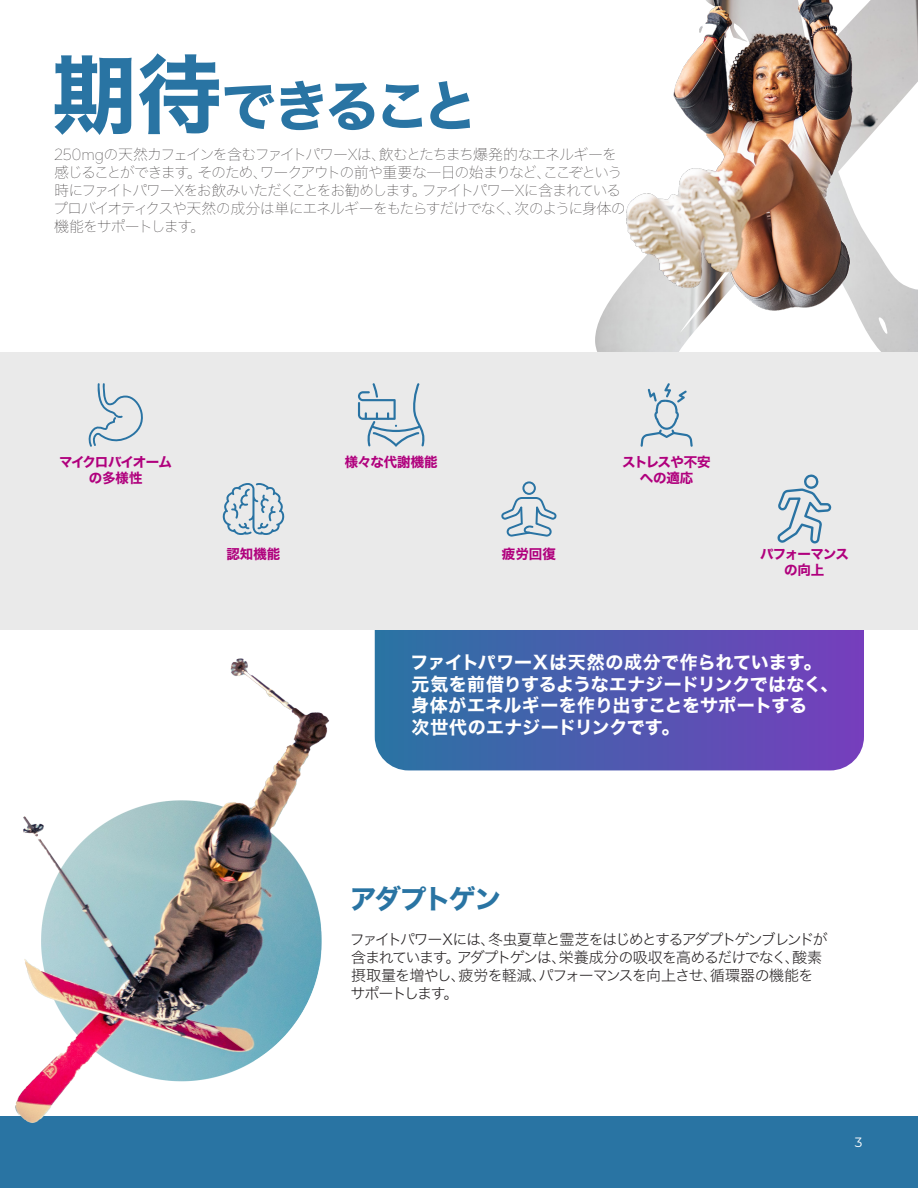
<style>
.page{position:relative;width:918px;height:1188px;background:#fff}
.page>*{position:absolute;margin:0;border:0;box-sizing:border-box;transform-origin:0 0}
.t1{font:55.5px "Hiragino Sans W7";letter-spacing:-.095em;color:#2974a3}
.t2{font:27px "Hiragino Sans W7";letter-spacing:-.08em;color:#2974a3}
.t3{font:18px/21.6px "Hiragino Sans W7";color:#fff}
.t4{font:15px/18px "Hiragino Sans W0";letter-spacing:-.09em;color:#231f20}
.t5{font:15px/18px "Hiragino Sans W2";letter-spacing:-.085em;color:#231f20}
.t6{font:13.5px/16.2px "Hiragino Sans W7";letter-spacing:-.025em;color:#b0007d;text-align:center}
.t7{font:13.5px/16.2px "Hiragino Sans W7";letter-spacing:-.055em;color:#b0007d;text-align:center}
.t8{font:13.5px "Hiragino Sans W7";letter-spacing:-.065em;color:#b0007d}
.t9{font:13.5px "Hiragino Sans W7";letter-spacing:-.005em;color:#b0007d}
.t10{font:13.5px "Montserrat";color:#fff}
.s1{font-size:85.5px}
</style>
<div class="page">
<div style="left:0;top:1117px;width:918px;height:71px;background:#2974a3"></div>
<img style="left:595px;top:0;width:323px;height:352px">
<svg style="left:375px;top:629px;width:489px;height:141px;background:#515ab0"></svg>
<div style="left:0;top:352px;width:918px;height:277px;background:#eaeaea"></div>
<svg style="left:88px;top:383px;width:55px;height:64px"></svg>
<svg style="left:222px;top:483px;width:63px;height:52px"></svg>
<svg style="left:777px;top:474px;width:54px;height:69px"></svg>
<img style="left:0;top:658px;width:344px;height:465px">
<img style="left:619px;top:0;width:285px;height:342px">
<svg style="left:358px;top:383px;width:67px;height:63px"></svg>
<svg style="left:641px;top:383px;width:52px;height:64px"></svg>
<svg style="left:501px;top:481px;width:56px;height:56px"></svg>
<p class="t1" style="left:52px;top:63px;width:428px"><span class="s1">期待</span>できること</p>
<p class="t4" style="left:53px;top:145px;width:574px">250mgの天然カフェインを含むファイトパワーXは、飲むとたちまち爆発的なエネルギーを感じることができます。そのため、ワークアウトの前や重要な一日の始まりなど、ここぞという時にファイトパワーXをお飲みいただくことをお勧めします。ファイトパワーXに含まれているプロバイオティクスや天然の成分は単にエネルギーをもたらすだけでなく、次のように身体の機能をサポートします。</p>
<p class="t7" style="left:59px;top:455px;width:114px">マイクロバイオームの多様性</p>
<p class="t9" style="left:345px;top:452px;width:95px">様々な代謝機能</p>
<p class="t6" style="left:622px;top:455px;width:90px">ストレスや不安への適応</p>
<p class="t6" style="left:502px;top:546px;width:55px">疲労回復</p>
<p class="t6" style="left:226px;top:546px;width:55px">認知機能</p>
<p class="t8" style="left:760px;top:543px;width:90px">パフォーマンス</p>
<p class="t6" style="left:784px;top:563px;width:42px">の向上</p>
<p class="t3" style="left:410px;top:652px;width:430px">ファイトパワーXは天然の成分で作られています。元気を前借りするようなエナジードリンクではなく、身体がエネルギーを作り出すことをサポートする<br>次世代のエナジードリンクです。</p>
<p class="t2" style="left:350px;top:878px;width:153px">アダプトゲン</p>
<p class="t5" style="left:350px;top:929px;width:479px">ファイトパワーXには、冬虫夏草と霊芝をはじめとするアダプトゲンブレンドが含まれています。アダプトゲンは、栄養成分の吸収を高めるだけでなく、酸素摂取量を増やし、疲労を軽減、パフォーマンスを向上させ、循環器の機能をサポートします。</p>
<p class="t10" style="left:855px;top:1133px;width:9px">3</p>
</div>
